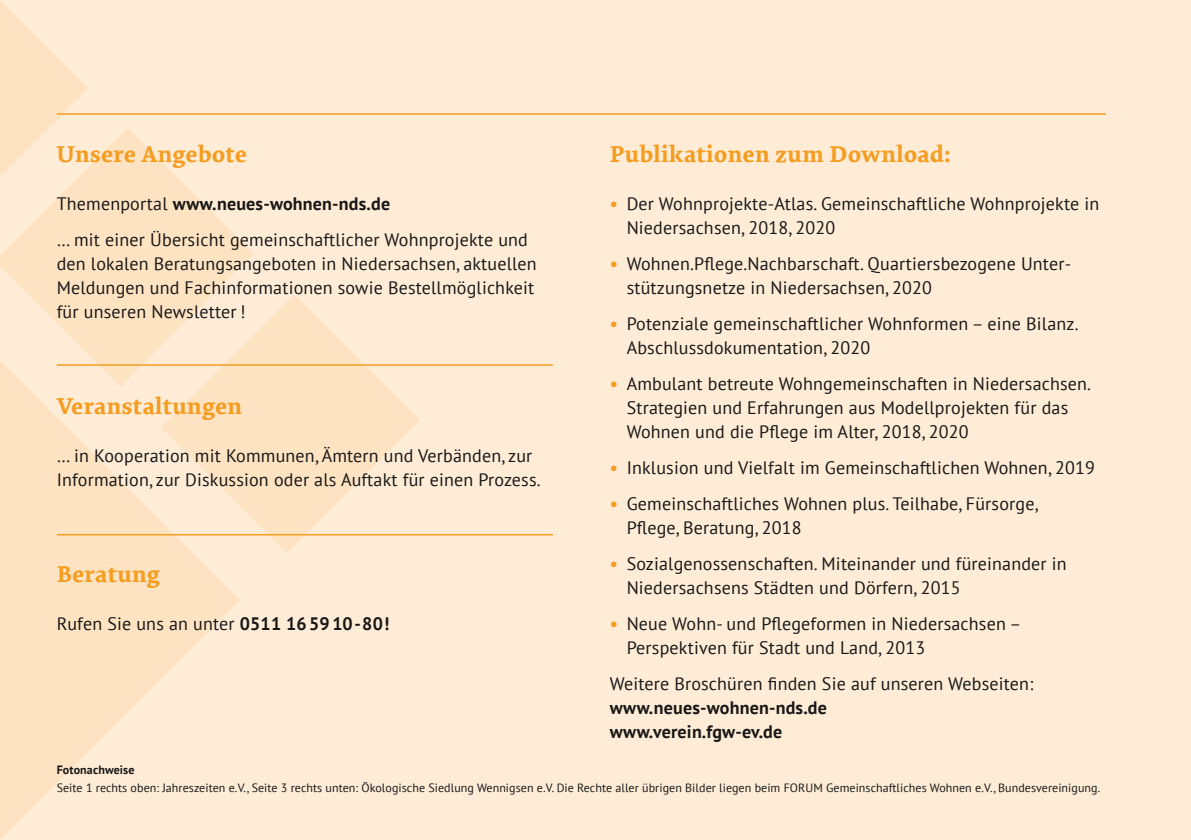
<style>
.page{position:relative;width:1191px;height:840px;background:#fff}
.page>*{position:absolute;margin:0;border:0;box-sizing:border-box;transform-origin:0 0}
.H1-Headline_12_pt{font:700 24px "Elena Basic";letter-spacing:.02em;color:#f59d21}
.Fließtext{font:18px/24px "PT Sans";letter-spacing:.01em;color:#181716}
.Fließtext-2{font:700 18px "PT Sans";letter-spacing:.01em;color:#181716}
.t1{font:14px "PT Sans";color:#181716}
.Fließtext_regular{font:12px "PT Sans";letter-spacing:.005em;color:#181716}
.H1-Fotonachweis{font:700 12px "PT Sans";letter-spacing:.01em;color:#181716}
.s1{font-weight:400}
.s2{font-weight:700}
.s3{font-weight:700;color:#f59d21}
</style>
<div class="page">
<div style="left:0;top:0;width:1191px;height:839px;background:#feecd7"></div>
<svg style="left:0;top:1px;width:420px;height:838px"></svg>
<hr style="left:57px;top:113px;width:1049px;height:2px;background:#f59d21">
<hr style="left:57px;top:364px;width:496px;height:1px;background:#f59d21">
<hr style="left:57px;top:533px;width:496px;height:2px;background:#f59d21">
<h1 class="H1-Headline_12_pt" style="left:57px;top:135px;width:192px">Unsere Angebote</h1>
<p class="Fließtext-2" style="left:57px;top:191px;width:335px"><span class="s1">Themenportal</span> www.neues-wohnen-nds.de</p>
<p class="Fließtext" style="left:57px;top:227px;width:481px">… mit einer Übersicht gemeinschaftlicher Wohnprojekte und den lokalen Beratungsangeboten in Niedersachsen, aktuellen Meldungen und Fachinformationen sowie Bestellmöglichkeit für unseren Newsletter !</p>
<h1 class="H1-Headline_12_pt" style="left:57px;top:387px;width:187px">Veranstaltungen</h1>
<p class="Fließtext" style="left:57px;top:443px;width:485px">… in Kooperation mit Kommunen, Ämtern und Verbänden, zur<br>Information, zur Diskussion oder als Auftakt für einen Prozess.</p>
<h1 class="H1-Headline_12_pt" style="left:57px;top:555px;width:105px">Beratung</h1>
<p class="Fließtext" style="left:57px;top:611px;width:334px">Rufen Sie uns an unter <span class="s2">0511 16 59 10-80!</span></p>
<h1 class="H1-Headline_12_pt" style="left:609px;top:135px;width:342px">Publikationen zum Download:</h1>
<p class="Fließtext" style="left:626px;top:191px;width:474px;text-indent:-17px"><span class="s3">•</span> Der Wohnprojekte-Atlas. Gemeinschaftliche Wohnprojekte in<br>Niedersachsen, 2018, 2020</p>
<p class="Fließtext" style="left:626px;top:251px;width:446px;text-indent:-17px"><span class="s3">•</span> Wohnen.Pflege.Nachbarschaft. Quartiersbezogene Unter&shy;stützungsnetze in Niedersachsen, 2020</p>
<p class="Fließtext" style="left:626px;top:311px;width:453px;text-indent:-17px"><span class="s3">•</span> Potenziale gemeinschaftlicher Wohnformen – eine Bilanz.<br>Abschlussdokumentation, 2020</p>
<p class="Fließtext" style="left:626px;top:371px;width:466px;text-indent:-17px"><span class="s3">•</span> Ambulant betreute Wohngemeinschaften in Niedersachsen.<br>Strategien und Erfahrungen aus Modellprojekten für das<br>Wohnen und die Pflege im Alter, 2018, 2020</p>
<p class="Fließtext" style="left:609px;top:455px;width:487px"><span class="s3">•</span> Inklusion und Vielfalt im Gemeinschaftlichen Wohnen, 2019</p>
<p class="Fließtext" style="left:626px;top:491px;width:413px;text-indent:-17px"><span class="s3">•</span> Gemeinschaftliches Wohnen plus. Teilhabe, Fürsorge,<br>Pflege, Beratung, 2018</p>
<p class="Fließtext" style="left:626px;top:551px;width:441px;text-indent:-17px"><span class="s3">•</span> Sozialgenossenschaften. Miteinander und füreinander in<br>Niedersachsens Städten und Dörfern, 2015</p>
<p class="Fließtext" style="left:626px;top:611px;width:396px;text-indent:-17px"><span class="s3">•</span> Neue Wohn- und Pflegeformen in Niedersachsen –<br>Perspektiven für Stadt und Land, 2013</p>
<p class="Fließtext" style="left:609px;top:671px;width:425px">Weitere Broschüren finden Sie auf unseren Webseiten:</p>
<p class="Fließtext-2" style="left:609px;top:695px;width:219px">www.neues-wohnen-nds.de</p>
<p class="Fließtext-2" style="left:609px;top:719px;width:174px">www.verein.fgw-ev.de</p>
<h1 class="H1-Fotonachweis" style="left:57px;top:761px;width:79px">Fotonachweise</h1>
<p class="Fließtext_regular" style="left:57px;top:779px;width:1045px">Seite 1 rechts oben: Jahreszeiten e.V., Seite 3 rechts unten: Ökologische Siedlung Wennigsen e.V. Die Rechte aller übrigen Bilder liegen beim FORUM Gemeinschaftliches Wohnen e.V., Bundesvereinigung.</p>
<p class="t1" style="left:57px;top:783px;width:9px">2</p>
</div>
